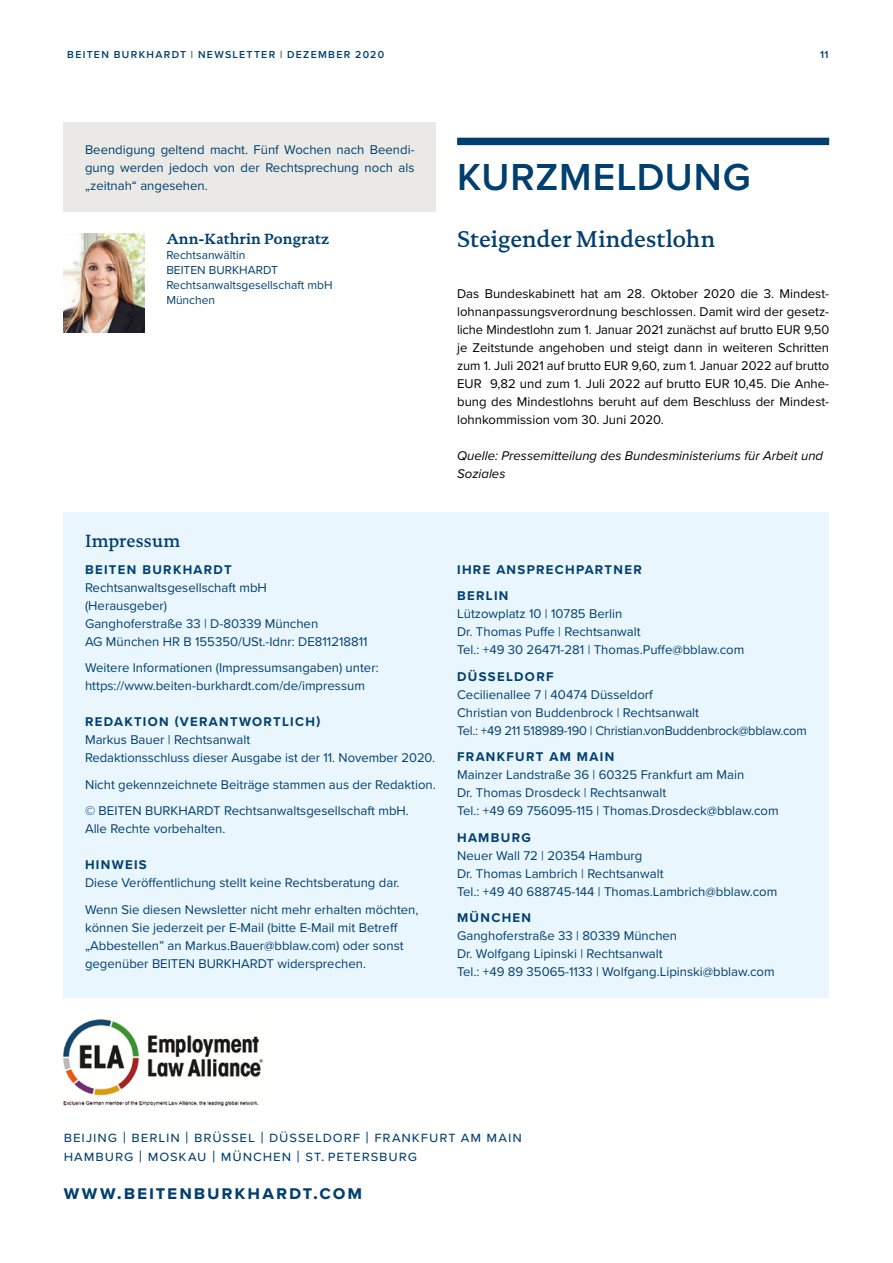
<style>
.page{position:relative;width:893px;height:1263px;background:#fff}
.page>*{position:absolute;margin:0;border:0;box-sizing:border-box;transform-origin:0 0}
.t1{font:600 39px "Proxima Nova";letter-spacing:.02em;color:#003f6f}
.t2{font:500 23.25px "DTL Documenta TOT";color:#003f6f}
.t3{font:700 19.5px "Proxima Nova";letter-spacing:.095em;color:#003f6f}
.t4{font:500 18px "DTL Documenta TOT";letter-spacing:.01em;color:#003f6f}
.t5{font:15px/18.8px "Proxima Nova";letter-spacing:.06em;color:#003f6f}
.t6{font:700 15px "DTL Documenta TOT";color:#003f6f}
.t7{font:13.2px/18px "Proxima Nova";color:#003f6f}
.t8{font:13.2px/18px "Proxima Nova";color:#000;text-align:justify}
.t9{font:13.2px/18px "Proxima Nova";letter-spacing:-.02em;color:#003f6f}
.t10{font:700 13.2px/26.5px "Proxima Nova";letter-spacing:.1em;color:#003f6f}
.t11{font:italic 13.2px/18px "Proxima Nova";color:#000}
.t12{font:12px/15px "Proxima Nova";color:#003f6f}
.t13{font:600 10.5px "Proxima Nova";letter-spacing:.125em;color:#003f6f}
.s1{font-size:16.5px}
</style>
<div class="page">
<div style="left:457px;top:138px;width:372px;height:7px;background:#003f6f"></div>
<img style="left:64px;top:234px;width:80px;height:99px">
<div style="left:64px;top:122px;width:372px;height:89px;background:#eae9e5"></div>
<div style="left:64px;top:512px;width:765px;height:486px;background:#eaf6fe"></div>
<img style="left:63px;top:1019px;width:201px;height:87px">
<p class="t13" style="left:67px;top:47px;width:318px">BEITEN BURKHARDT | NEWSLETTER | DEZEMBER 2020</p>
<p class="t13" style="left:820px;top:47px;width:10px">11</p>
<p class="t7" style="left:85px;top:140px;width:331px;text-align:justify">Beendigung geltend macht. Fünf Wochen nach Beendi&shy;gung werden jedoch von der Rechtsprechung noch als „zeitnah“ angesehen.</p>
<p class="t6" style="left:166px;top:229px;width:164px">Ann-Kathrin Pongratz</p>
<p class="t12" style="left:166px;top:247px;width:168px">Rechtsanwältin<br>BEITEN BURKHARDT<br>Rechtsanwaltsgesellschaft mbH<br>München</p>
<h1 class="t1" style="left:457px;top:148px;width:295px">KURZMELDUNG</h1>
<h2 class="t2" style="left:457px;top:225px;width:260px">Steigender Mindestlohn</h2>
<p class="t8" style="left:457px;top:284px;width:374px">Das Bundeskabinett hat am 28. Oktober 2020 die 3. Mindest&shy;lohnanpassungsverordnung beschlossen. Damit wird der gesetz&shy;liche Mindestlohn zum 1. Januar 2021 zunächst auf brutto EUR 9,50 je Zeitstunde angehoben und steigt dann in weiteren Schritten zum 1. Juli 2021 auf brutto EUR 9,60, zum 1. Januar 2022 auf brutto EUR 9,82 und zum 1. Juli 2022 auf brutto EUR 10,45. Die Anhe&shy;bung des Mindestlohns beruht auf dem Beschluss der Mindest&shy;lohnkommission vom 30. Juni 2020.</p>
<p class="t11" style="left:457px;top:446px;width:368px">Quelle: Pressemitteilung des Bundesministeriums für Arbeit und<br>Soziales</p>
<h3 class="t4" style="left:85px;top:530px;width:97px">Impressum</h3>
<p class="t10" style="left:85px;top:556px;width:148px">BEITEN BURKHARDT</p>
<p class="t7" style="left:85px;top:578px;width:284px">Rechtsanwaltsgesellschaft mbH<br>(Herausgeber)<br>Ganghoferstraße 33 | D-80339 München<br>AG München HR B 155350/USt.-Idnr: DE811218811</p>
<p class="t7" style="left:85px;top:658px;width:295px">Weitere Informationen (Impressumsangaben) unter: https://www.beiten-burkhardt.com/de/impressum</p>
<p class="t10" style="left:85px;top:708px;width:237px">REDAKTION (VERANTWORTLICH)</p>
<p class="t7" style="left:85px;top:730px;width:352px">Markus Bauer | Rechtsanwalt<br>Redaktionsschluss dieser Ausgabe ist der 11. November 2020.</p>
<p class="t7" style="left:85px;top:770px;width:352px;line-height:26.5px">Nicht gekennzeichnete Beiträge stammen aus der Redaktion. © BEITEN BURKHARDT Rechtsanwaltsgesellschaft mbH.</p>
<p class="t7" style="left:85px;top:819px;width:142px">Alle Rechte vorbehalten.</p>
<p class="t10" style="left:85px;top:851px;width:63px">HINWEIS</p>
<p class="t7" style="left:85px;top:869px;width:335px;line-height:26.5px">Diese Veröffentlichung stellt keine Rechtsberatung dar.<br>Wenn Sie diesen Newsletter nicht mehr erhalten möchten,</p>
<p class="t7" style="left:85px;top:917px;width:320px">können Sie jederzeit per E-Mail (bitte E-Mail mit Betreff „Abbestellen” an Markus.Bauer@bblaw.com) oder sonst gegenüber BEITEN BURKHARDT widersprechen.</p>
<p class="t10" style="left:457px;top:555px;width:186px">IHRE ANSPRECHPARTNER<br>BERLIN</p>
<p class="t7" style="left:457px;top:604px;width:289px">Lützowplatz 10 | 10785 Berlin<br>Dr. Thomas Puffe | Rechtsanwalt<br>Tel.: +49 30 26471-281 | Thomas.Puffe@bblaw.com</p>
<p class="t10" style="left:457px;top:663px;width:98px">DÜSSELDORF</p>
<p class="t9" style="left:457px;top:685px;width:351px">Cecilienallee 7 | 40474 Düsseldorf<br>Christian von Buddenbrock | Rechtsanwalt<br>Tel.: +49 211 518989-190 | Christian.vonBuddenbrock@bblaw.com</p>
<p class="t10" style="left:457px;top:743px;width:159px">FRANKFURT AM MAIN</p>
<p class="t7" style="left:457px;top:765px;width:323px">Mainzer Landstraße 36 | 60325 Frankfurt am Main<br>Dr. Thomas Drosdeck | Rechtsanwalt<br>Tel.: +49 69 756095-115 | Thomas.Drosdeck@bblaw.com</p>
<p class="t10" style="left:457px;top:824px;width:75px">HAMBURG</p>
<p class="t7" style="left:457px;top:846px;width:322px">Neuer Wall 72 | 20354 Hamburg<br>Dr. Thomas Lambrich | Rechtsanwalt<br>Tel.: +49 40 688745-144 | Thomas.Lambrich@bblaw.com</p>
<p class="t10" style="left:457px;top:904px;width:76px">MÜNCHEN</p>
<p class="t7" style="left:457px;top:926px;width:319px">Ganghoferstraße 33 | 80339 München<br>Dr. Wolfgang Lipinski | Rechtsanwalt<br>Tel.: +49 89 35065-1133 | Wolfgang.Lipinski@bblaw.com</p>
<p class="t5" style="left:64px;top:1127px;width:460px">beijing <span class="s1">|</span> berlin <span class="s1">|</span> brüssel <span class="s1">|</span> düsseldorf <span class="s1">|</span> frankfurt am main hamburg <span class="s1">|</span> moskau <span class="s1">|</span> münchen <span class="s1">|</span> st. petersburg</p>
<h3 class="t3" style="left:64px;top:1178px;width:300px">www.beitenburkhardt.com</h3>
</div>
